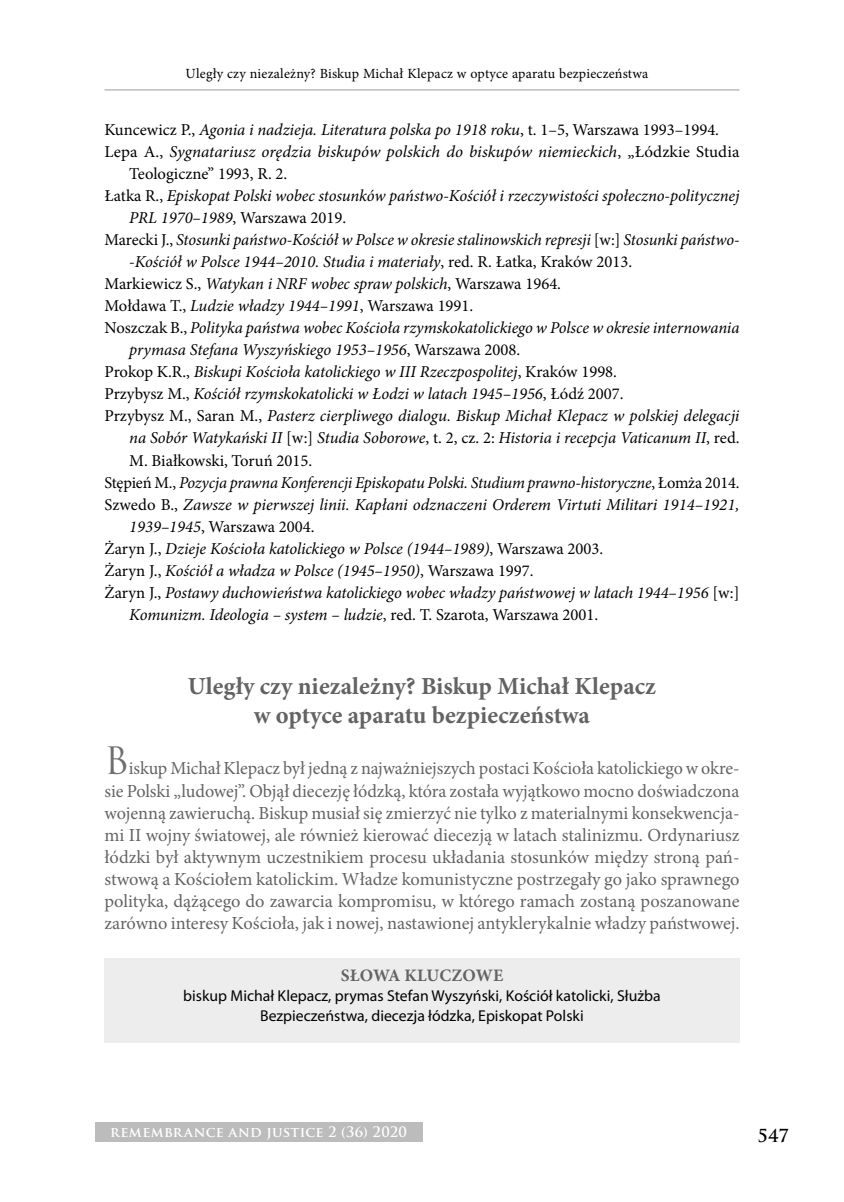
<style>
.page{position:relative;width:844px;height:1202px;background:#fff}
.page>*{position:absolute;margin:0;border:0;box-sizing:border-box;transform-origin:0 0}
.t1{font:700 24.5px/29.4px "Minion Pro";color:#646363;text-align:center}
.t2{font:18.38px/22.1px "Minion Pro";color:#646363;text-align:justify}
.t3{font:700 17.5px "Minion Pro";letter-spacing:.01em;color:#646363}
.t4{font:700 17.5px "Trajan Pro";color:#000}
.t5{font:italic 16.62px "Minion Pro";letter-spacing:-.005em;color:#000}
.t6{font:16.62px "Minion Pro";color:#000}
.t7{font:15.75px/20.1px "Myriad Pro";color:#000;text-align:center}
.t8{font:14px "Minion Pro";letter-spacing:.015em;color:#000}
.t9{font:700 14px "Trajan Pro";letter-spacing:.025em;color:#fff}
.s1{font-style:normal}
.s2{font-style:italic}
.s3{font-family:"Trajan Pro";font-size:36.75px;color:#706f6f}
</style>
<div class="page">
<hr style="left:104px;top:89px;width:635px;height:1px;background:#9d9d9c">
<div style="left:95px;top:1121px;width:327px;height:20px;background:#bcbcbc"></div>
<div style="left:104px;top:958px;width:635px;height:84px;background:#ededed"></div>
<p class="t8" style="left:186px;top:65px;width:464px">Uległy czy niezależny? Biskup Michał Klepacz w optyce aparatu bezpieczeństwa</p>
<p class="t5" style="left:104px;top:118px;width:616px"><span class="s1">Kuncewicz P.,</span> Agonia i nadzieja. Literatura polska po 1918 roku<span class="s1">, t. 1–5, Warszawa 1993–1994.</span></p>
<p class="t5" style="left:104px;top:140px;width:636px"><span class="s1">Lepa A.,</span> Sygnatariusz orędzia biskupów polskich do biskupów niemieckich<span class="s1">, „Łódzkie Studia</span></p>
<p class="t6" style="left:129px;top:162px;width:160px">Teologiczne” 1993, R. 2.</p>
<p class="t5" style="left:104px;top:184px;width:636px"><span class="s1">Łatka R.,</span> Episkopat Polski wobec stosunków państwo-Kościół i rzeczywistości społeczno-politycznej</p>
<p class="t6" style="left:129px;top:206px;width:218px"><span class="s2">PRL 1970–1989</span>, Warszawa 2019.</p>
<p class="t5" style="left:104px;top:228px;width:636px"><span class="s1">Marecki J.,</span> Stosunki państwo-Kościół w Polsce w okresie stalinowskich represji <span class="s1">[w:]</span> Stosunki państwo-</p>
<p class="t5" style="left:129px;top:250px;width:504px">-Kościół w Polsce 1944–2010. Studia i materiały<span class="s1">, red. R. Łatka, Kraków 2013.</span></p>
<p class="t5" style="left:104px;top:272px;width:458px"><span class="s1">Markiewicz S.,</span> Watykan i NRF wobec spraw polskich<span class="s1">, Warszawa 1964.</span></p>
<p class="t6" style="left:104px;top:294px;width:370px">Mołdawa T., <span class="s2">Ludzie władzy 1944–1991</span>, Warszawa 1991.</p>
<p class="t5" style="left:104px;top:316px;width:636px"><span class="s1">Noszczak B.,</span> Polityka państwa wobec Kościoła rzymskokatolickiego w Polsce w okresie internowania</p>
<p class="t5" style="left:129px;top:338px;width:393px">prymasa Stefana Wyszyńskiego 1953–1956<span class="s1">, Warszawa 2008.</span></p>
<p class="t5" style="left:104px;top:360px;width:514px"><span class="s1">Prokop K.R.,</span> Biskupi Kościoła katolickiego w III Rzeczpospolitej<span class="s1">, Kraków 1998.</span></p>
<p class="t5" style="left:104px;top:382px;width:521px"><span class="s1">Przybysz M.,</span> Kościół rzymskokatolicki w Łodzi w latach 1945–1956<span class="s1">, Łódź 2007.</span></p>
<p class="t5" style="left:104px;top:404px;width:636px"><span class="s1">Przybysz M., Saran M.,</span> Pasterz cierpliwego dialogu. Biskup Michał Klepacz w polskiej delegacji</p>
<p class="t5" style="left:129px;top:426px;width:612px">na Sobór Watykański II <span class="s1">[w:]</span> Studia Soborowe<span class="s1">, t. 2, cz. 2:</span> Historia i recepcja Vaticanum II<span class="s1">, red.</span></p>
<p class="t6" style="left:129px;top:449px;width:184px">M. Białkowski, Toruń 2015.</p>
<p class="t5" style="left:104px;top:471px;width:637px"><span class="s1">Stępień M.,</span> Pozycja prawna Konferencji Episkopatu Polski. Studium prawno-historyczne<span class="s1">, Łomża 2014.</span></p>
<p class="t5" style="left:104px;top:493px;width:636px"><span class="s1">Szwedo B.,</span> Zawsze w pierwszej linii. Kapłani odznaczeni Orderem Virtuti Militari 1914–1921,</p>
<p class="t6" style="left:129px;top:515px;width:187px"><span class="s2">1939–1945</span>, Warszawa 2004.</p>
<p class="t5" style="left:104px;top:537px;width:500px"><span class="s1">Żaryn J.,</span> Dzieje Kościoła katolickiego w Polsce (1944–1989)<span class="s1">, Warszawa 2003.</span></p>
<p class="t5" style="left:104px;top:559px;width:431px"><span class="s1">Żaryn J.,</span> Kościół a władza w Polsce (1945–1950)<span class="s1">, Warszawa 1997.</span></p>
<p class="t5" style="left:104px;top:581px;width:636px"><span class="s1">Żaryn J.,</span> Postawy duchowieństwa katolickiego wobec władzy państwowej w latach 1944–1956 <span class="s1">[w:]</span></p>
<p class="t5" style="left:129px;top:603px;width:470px">Komunizm. Ideologia – system – ludzie<span class="s1">, red. T. Szarota, Warszawa 2001.</span></p>
<h1 class="t1" style="left:188px;top:670px;width:470px">Uległy czy niezależny? Biskup Michał Klepacz w optyce aparatu bezpieczeństwa</h1>
<p class="t2" style="left:104px;top:757px;width:637px"><span class="s3">B</span>iskup Michał Klepacz był jedną z najważniejszych postaci Kościoła katolickiego w okre&shy;sie Polski „ludowej”. Objął diecezję łódzką, która została wyjątkowo mocno doświadczona wojenną zawieruchą. Biskup musiał się zmierzyć nie tylko z materialnymi konsekwencja&shy;mi II wojny światowej, ale również kierować diecezją w latach stalinizmu. Ordynariusz łódzki był aktywnym uczestnikiem procesu układania stosunków między stroną pań&shy;stwową a Kościołem katolickim. Władze komunistyczne postrzegały go jako sprawnego polityka, dążącego do zawarcia kompromisu, w którego ramach zostaną poszanowane zarówno interesy Kościoła, jak i nowej, nastawionej antyklerykalnie władzy państwowej.</p>
<p class="t3" style="left:341px;top:962px;width:164px">SŁOWA KLUCZOWE</p>
<p class="t7" style="left:183px;top:985px;width:479px">biskup Michał Klepacz, prymas Stefan Wyszyński, Kościół katolicki, Służba<br>Bezpieczeństwa, diecezja łódzka, Episkopat Polski</p>
<p class="t9" style="left:110px;top:1122px;width:298px">REMEMBRANCE AND JUSTICE 2 (36) 2020</p>
<p class="t4" style="left:758px;top:1124px;width:33px">547</p>
</div>
